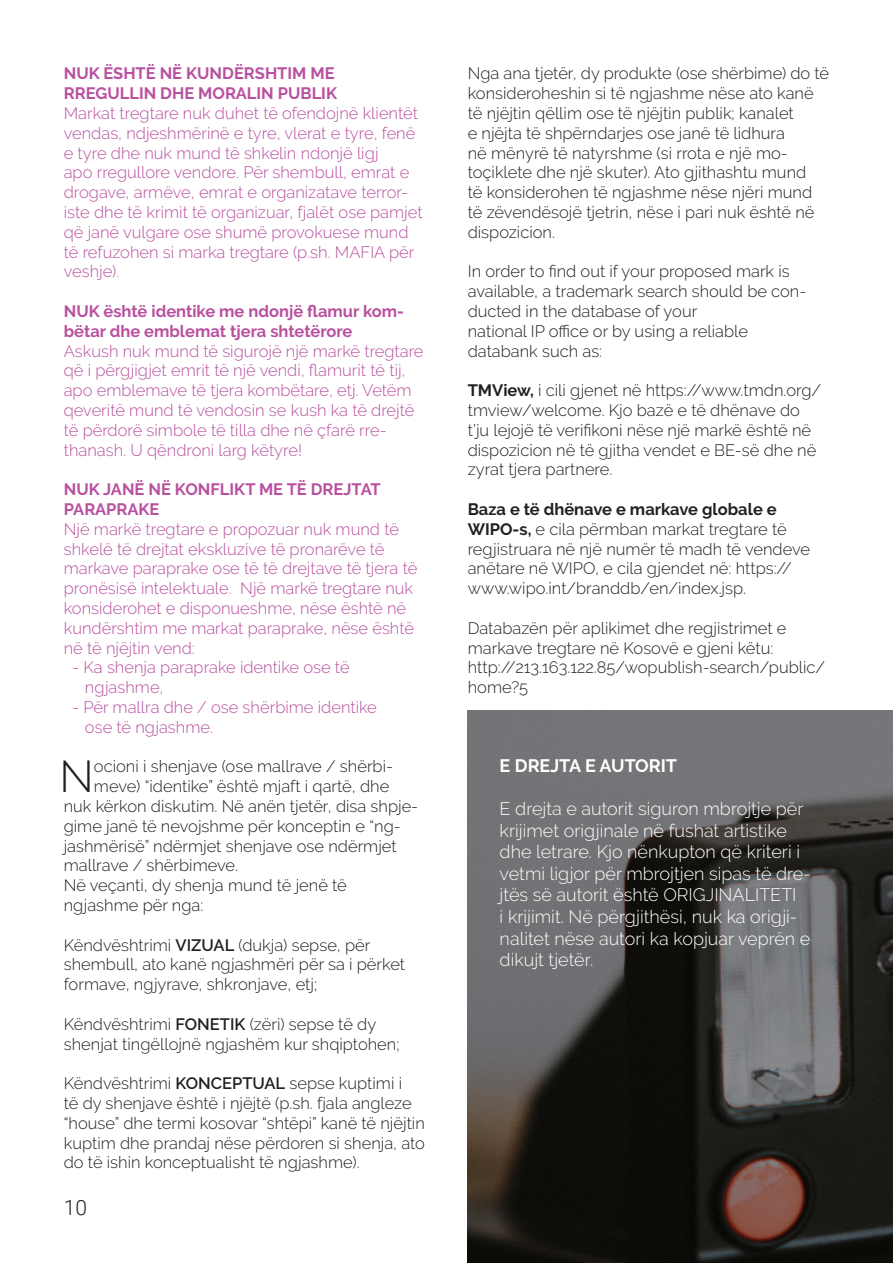
<style>
.page{position:relative;width:893px;height:1263px;background:#fff}
.page>*{position:absolute;margin:0;border:0;box-sizing:border-box;transform-origin:0 0}
.t1{font:300 44.4px "Raleway";color:#231f20}
.t2{font:300 21px "Roboto";color:#231f20}
.t3{font:300 18px/21.6px "Raleway";color:#fff}
.t4{font:700 18px "Raleway";color:#fff}
.t5{font:300 16.5px/19.8px "Raleway";color:#231f20}
.t6{font:300 16.5px/19.8px "Raleway";color:#b9509f}
.t7{font:700 16.5px/19.8px "Raleway";color:#b9509f}
.s1{font-weight:600}
.s2{font-weight:700}
</style>
<div class="page">
<img style="left:468px;top:710px;width:425px;height:553px">
<p class="t7" style="left:64px;top:64px;width:272px">NUK ËSHTË NË KUNDËRSHTIM ME</p>
<p class="t7" style="left:64px;top:83px;width:275px">RREGULLIN DHE MORALIN PUBLIK</p>
<p class="t6" style="left:64px;top:103px;width:360px">Markat tregtare nuk duhet të ofendojnë klientët vendas, ndjeshmërinë e tyre, vlerat e tyre, fenë e tyre dhe nuk mund të shkelin ndonjë ligj<br>apo rregullore vendore. Për shembull, emrat e drogave, armëve, emrat e organizatave terror&shy;iste dhe të krimit të organizuar, fjalët ose pamjet që janë vulgare ose shumë provokuese mund të refuzohen si marka tregtare (p.sh. MAFIA për veshje).</p>
<p class="t7" style="left:64px;top:301px;width:342px">NUK është identike me ndonjë flamur kom&shy;bëtar dhe emblemat tjera shtetërore</p>
<p class="t6" style="left:64px;top:341px;width:361px">Askush nuk mund të sigurojë një markë tregtare që i përgjigjet emrit të një vendi, flamurit të tij, apo emblemave të tjera kombëtare, etj. Vetëm qeveritë mund të vendosin se kush ka të drejtë të përdorë simbole të tilla dhe në çfarë rre&shy;thanash. U qëndroni larg këtyre!</p>
<p class="t7" style="left:64px;top:479px;width:319px">NUK JANË NË KONFLIKT ME TË DREJTAT<br>PARAPRAKE</p>
<p class="t6" style="left:64px;top:519px;width:355px">Një markë tregtare e propozuar nuk mund të shkelë të drejtat ekskluzive të pronarëve të markave paraprake ose të të drejtave të tjera të pronësisë intelektuale. Një markë tregtare nuk konsiderohet e disponueshme, nëse është në kundërshtim me markat paraprake, nëse është në të njëjtin vend:</p>
<p class="t6" style="left:72px;top:658px;width:279px">- Ka shenja paraprake identike ose të</p>
<p class="t6" style="left:85px;top:677px;width:80px">ngjashme,</p>
<p class="t6" style="left:72px;top:697px;width:306px">- Për mallra dhe / ose shërbime identike</p>
<p class="t6" style="left:85px;top:717px;width:130px">ose të ngjashme.</p>
<p class="t1" style="left:60px;top:751px;width:36px">N</p>
<p class="t5" style="left:94px;top:757px;width:301px">ocioni i shenjave (ose mallrave / shërbi-</p>
<p class="t5" style="left:94px;top:776px;width:297px">meve) “identike” është mjaft i qartë, dhe</p>
<p class="t5" style="left:64px;top:796px;width:356px">nuk kërkon diskutim. Në anën tjetër, disa shpje-</p>
<p class="t5" style="left:64px;top:816px;width:338px">gime janë të nevojshme për konceptin e “ng-</p>
<p class="t5" style="left:64px;top:836px;width:334px">jashmërisë” ndërmjet shenjave ose ndërmjet</p>
<p class="t5" style="left:64px;top:856px;width:176px">mallrave / shërbimeve.</p>
<p class="t5" style="left:64px;top:875px;width:285px">Në veçanti, dy shenja mund të jenë të</p>
<p class="t5" style="left:64px;top:895px;width:141px">ngjashme për nga:</p>
<p class="t5" style="left:64px;top:935px;width:308px">Këndvështrimi <span class="s1">VIZUAL</span> (dukja) sepse, për</p>
<p class="t5" style="left:64px;top:955px;width:343px">shembull, ato kanë ngjashmëri për sa i përket formave, ngjyrave, shkronjave, etj;</p>
<p class="t5" style="left:64px;top:1014px;width:314px">Këndvështrimi <span class="s1">FONETIK</span> (zëri) sepse të dy</p>
<p class="t5" style="left:64px;top:1034px;width:337px">shenjat tingëllojnë ngjashëm kur shqiptohen;</p>
<p class="t5" style="left:64px;top:1073px;width:363px">Këndvështrimi <span class="s1">KONCEPTUAL</span> sepse kuptimi i<br>të dy shenjave është i njëjtë (p.sh. fjala angleze “house” dhe termi kosovar “shtëpi” kanë të njëjtin kuptim dhe prandaj nëse përdoren si shenja, ato do të ishin konceptualisht të ngjashme).</p>
<p class="t2" style="left:64px;top:1193px;width:25px">10</p>
<p class="t5" style="left:468px;top:64px;width:363px">Nga ana tjetër, dy produkte (ose shërbime) do të konsideroheshin si të ngjashme nëse ato kanë të njëjtin qëllim ose të njëjtin publik; kanalet<br>e njëjta të shpërndarjes ose janë të lidhura<br>në mënyrë të natyrshme (si rrota e një mo&shy;toçiklete dhe një skuter). Ato gjithashtu mund<br>të konsiderohen të ngjashme nëse njëri mund të zëvendësojë tjetrin, nëse i pari nuk është në dispozicion.</p>
<p class="t5" style="left:468px;top:262px;width:340px">In order to find out if your proposed mark is available, a trademark search should be con&shy;ducted in the database of your</p>
<p class="t5" style="left:468px;top:321px;width:282px">national IP office or by using a reliable</p>
<p class="t5" style="left:468px;top:341px;width:136px">databank such as:</p>
<p class="t5" style="left:468px;top:380px;width:355px"><span class="s2">TMView,</span> i cili gjenet në https://www.tmdn.org/ tmview/welcome. Kjo bazë e të dhënave do t’ju lejojë të verifikoni nëse një markë është në dispozicion në të gjitha vendet e BE-së dhe në zyrat tjera partnere.</p>
<p class="t5" style="left:468px;top:499px;width:344px"><span class="s2">Baza e të dhënave e markave globale e WIPO-s,</span> e cila përmban markat tregtare të regjistruara në një numër të madh të vendeve anëtare në WIPO, e cila gjendet në: https:// www.wipo.int/branddb/en/index.jsp.</p>
<p class="t5" style="left:468px;top:618px;width:359px">Databazën për aplikimet dhe regjistrimet e markave tregtare në Kosovë e gjeni këtu: http://213.163.122.85/wopublish-search/public/ home?5</p>
<p class="t4" style="left:500px;top:755px;width:179px">E DREJTA E AUTORIT</p>
<p class="t3" style="left:500px;top:798px;width:313px">E drejta e autorit siguron mbrojtje për krijimet origjinale në fushat artistike dhe letrare. Kjo nënkupton që kriteri i vetmi ligjor për mbrojtjen sipas të dre&shy;jtës së autorit është ORIGJINALITETI<br>i krijimit. Në përgjithësi, nuk ka origji&shy;nalitet nëse autori ka kopjuar veprën e dikujt tjetër.</p>
</div>
